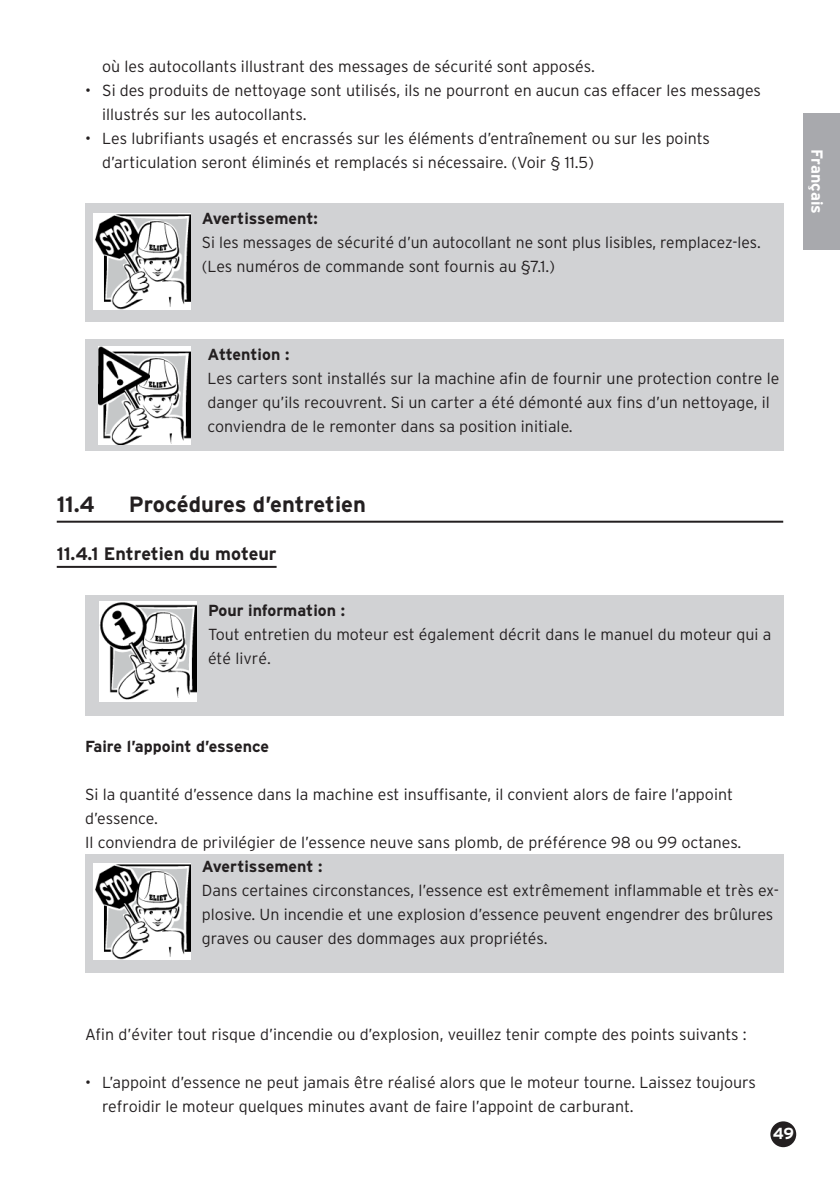
<style>
.page{position:relative;width:840px;height:1191px;background:#fff}
.page>*{position:absolute;margin:0;border:0;box-sizing:border-box;transform-origin:0 0}
.t1{font:700 22px "Interstate";color:#231f20}
.t2{font:700 18px "Interstate";color:#231f20}
.t3{font:300 16px/24px "Interstate";color:#231f20}
.t4{font:700 16px "Interstate";color:#231f20}
.t5{font:700 16px "Interstate";letter-spacing:-.025em;color:#fff}
</style>
<div class="page">
<div style="left:771px;top:1122px;width:23px;height:24px;background:#231f20;border-radius:50%"></div>
<div style="left:770px;top:1121px;width:25px;height:26px;border:2px solid #231f20;border-radius:50%"></div>
<div style="left:803px;top:113px;width:36px;height:136px;background:#a8a9ad"></div>
<hr style="left:57px;top:521px;width:725px;height:2px;background:#231f20">
<hr style="left:57px;top:566px;width:219px;height:2px;background:#231f20">
<div style="left:85px;top:203px;width:697px;height:119px;background:#d1d2d4"></div>
<img style="left:93px;top:213px;width:97px;height:96px">
<div style="left:85px;top:339px;width:697px;height:111px;background:#d1d2d4"></div>
<img style="left:99px;top:346px;width:91px;height:99px">
<div style="left:85px;top:595px;width:697px;height:121px;background:#d1d2d4"></div>
<img style="left:99px;top:601px;width:97px;height:100px">
<div style="left:85px;top:853px;width:698px;height:119px;background:#d1d2d4"></div>
<img style="left:93px;top:863px;width:97px;height:96px">
<p class="t3" style="left:102px;top:54px;width:494px">où les autocollants illustrant des messages de sécurité sont apposés.</p>
<p class="t3" style="left:102px;top:78px;width:660px;text-indent:-17px">• Si des produits de nettoyage sont utilisés, ils ne pourront en aucun cas effacer les messages illustrés sur les autocollants.</p>
<p class="t3" style="left:102px;top:126px;width:609px;text-indent:-17px">• Les lubrifiants usagés et encrassés sur les éléments d’entraînement ou sur les points d’articulation seront éliminés et remplacés si nécessaire. (Voir § 11.5)</p>
<p class="t4" style="left:202px;top:209px;width:117px">Avertissement:</p>
<p class="t3" style="left:202px;top:230px;width:560px">Si les messages de sécurité d’un autocollant ne sont plus lisibles, remplacez-les. (Les numéros de commande sont fournis au §7.1.)</p>
<p class="t4" style="left:207px;top:345px;width:83px">Attention :</p>
<p class="t3" style="left:207px;top:366px;width:573px">Les carters sont installés sur la machine afin de fournir une protection contre le danger qu’ils recouvrent. Si un carter a été démonté aux fins d’un nettoyage, il conviendra de le remonter dans sa position initiale.</p>
<h1 class="t1" style="left:57px;top:491px;width:39px">11.4</h1>
<h1 class="t1" style="left:129px;top:491px;width:238px">Procédures d’entretien</h1>
<p class="t2" style="left:57px;top:543px;width:221px">11.4.1 Entretien du moteur</p>
<p class="t4" style="left:208px;top:601px;width:138px">Pour information :</p>
<p class="t3" style="left:208px;top:622px;width:564px">Tout entretien du moteur est également décrit dans le manuel du moteur qui a été livré.</p>
<p class="t5" style="left:826px;top:149px;width:66px;rotate:90deg">Français</p>
<p class="t4" style="left:85px;top:737px;width:185px">Faire l’appoint d’essence</p>
<p class="t3" style="left:85px;top:782px;width:657px">Si la quantité d’essence dans la machine est insuffisante, il convient alors de faire l’appoint d’essence.<br>Il conviendra de privilégier de l’essence neuve sans plomb, de préférence 98 ou 99 octanes.</p>
<p class="t4" style="left:202px;top:857px;width:122px">Avertissement :</p>
<p class="t3" style="left:202px;top:878px;width:578px">Dans certaines circonstances, l’essence est extrêmement inflammable et très ex&shy;plosive. Un incendie et une explosion d’essence peuvent engendrer des brûlures graves ou causer des dommages aux propriétés.</p>
<p class="t3" style="left:85px;top:1022px;width:662px">Afin d’éviter tout risque d’incendie ou d’explosion, veuillez tenir compte des points suivants :</p>
<p class="t3" style="left:102px;top:1070px;width:654px;text-indent:-17px">• L’appoint d’essence ne peut jamais être réalisé alors que le moteur tourne. Laissez toujours refroidir le moteur quelques minutes avant de faire l’appoint de carburant.</p>
<p class="t5" style="left:772px;top:1124px;width:23px">49</p>
</div>
